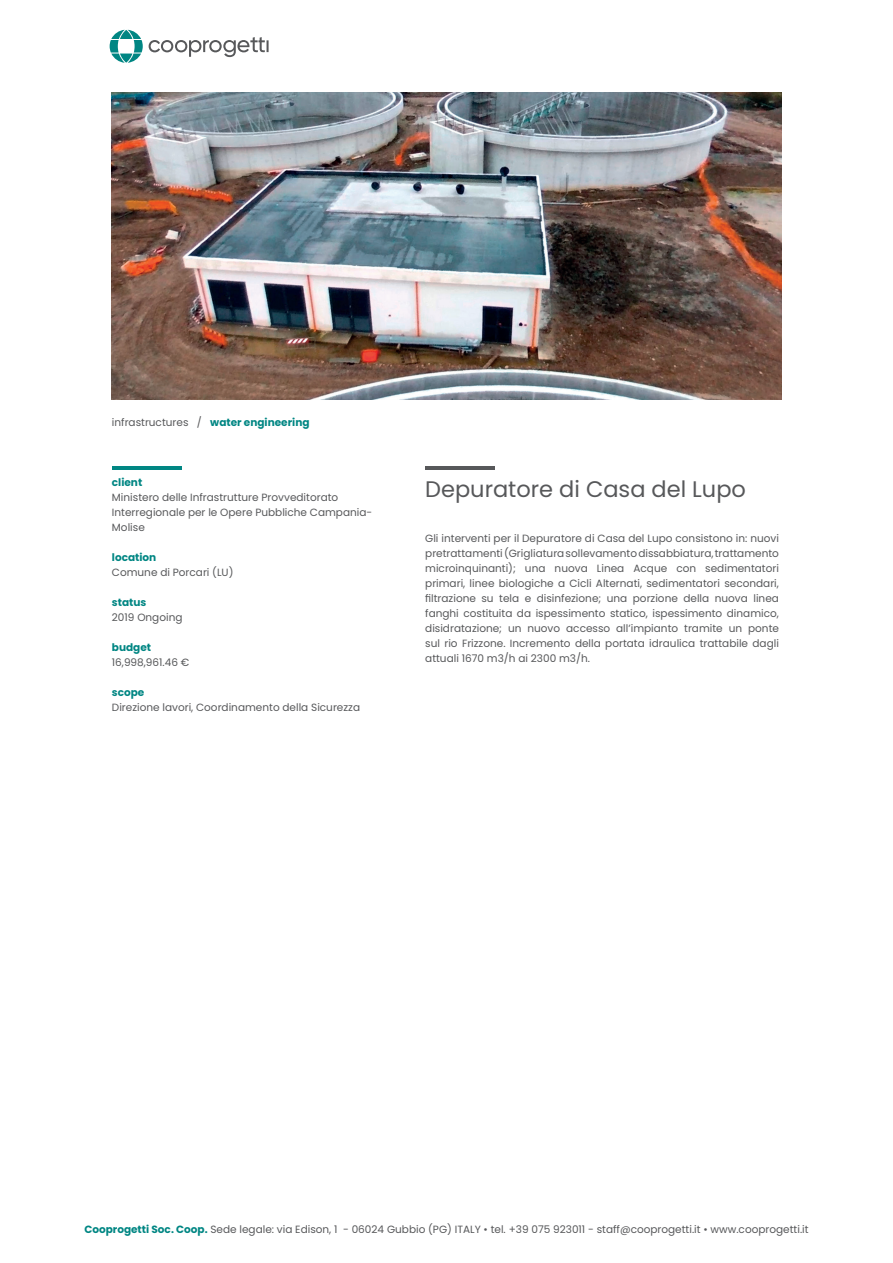
<style>
.page{position:relative;width:893px;height:1263px;background:#fff}
.page>*{position:absolute;margin:0;border:0;box-sizing:border-box;transform-origin:0 0}
.t1{font:22.5px "Poppins";color:#57585a}
.t2{font:10.5px/15px "Poppins";color:#57585a}
.t3{font:700 10.5px "Poppins";color:#008683}
.s1{font-weight:700;color:#008683}
</style>
<div class="page">
<svg style="left:149px;top:37px;width:120px;height:20px"></svg>
<svg style="left:110px;top:30px;width:33px;height:33px"></svg>
<img style="left:112px;top:93px;width:669px;height:307px">
<hr style="left:425px;top:466px;width:70px;height:3px;background:#57585a">
<hr style="left:112px;top:466px;width:70px;height:3px;background:#008683">
<p class="t2" style="left:112px;top:415px;width:199px">infrastructures / <span class="s1">water engineering</span></p>
<p class="t3" style="left:112px;top:476px;width:32px">client</p>
<p class="t2" style="left:112px;top:490px;width:262px">Ministero delle Infrastrutture Provveditorato<br>Interregionale per le Opere Pubbliche Campania-<br>Molise</p>
<p class="t3" style="left:112px;top:551px;width:46px">location</p>
<p class="t2" style="left:112px;top:565px;width:123px">Comune di Porcari (LU)</p>
<p class="t3" style="left:112px;top:596px;width:36px">status</p>
<p class="t2" style="left:112px;top:610px;width:72px">2019 Ongoing</p>
<p class="t3" style="left:112px;top:641px;width:41px">budget</p>
<p class="t2" style="left:112px;top:655px;width:79px">16,998,961.46 €</p>
<p class="t3" style="left:112px;top:686px;width:34px">scope</p>
<p class="t2" style="left:112px;top:700px;width:250px">Direzione lavori, Coordinamento della Sicurezza</p>
<h1 class="t1" style="left:425px;top:476px;width:322px">Depuratore di Casa del Lupo</h1>
<p class="t2" style="left:425px;top:530px;width:355px;text-align:justify">Gli interventi per il Depuratore di Casa del Lupo consistono in: nuovi pretrattamenti (Grigliatura sollevamento dissabbiatura, trattamento microinquinanti); una nuova Linea Acque con sedimentatori primari, linee biologiche a Cicli Alternati, sedimentatori secondari, filtrazione su tela e disinfezione; una porzione della nuova linea fanghi costituita da ispessimento statico, ispessimento dinamico, disidratazione; un nuovo accesso all’impianto tramite un ponte sul rio Frizzone. Incremento della portata idraulica trattabile dagli attuali 1670 m3/h ai 2300 m3/h.</p>
<p class="t2" style="left:84px;top:1222px;width:726px"><span class="s1">Cooprogetti Soc. Coop.</span> Sede legale: via Edison, 1 - 06024 Gubbio (PG) ITALY • tel. +39 075 923011 - staff@cooprogetti.it • www.cooprogetti.it</p>
</div>
